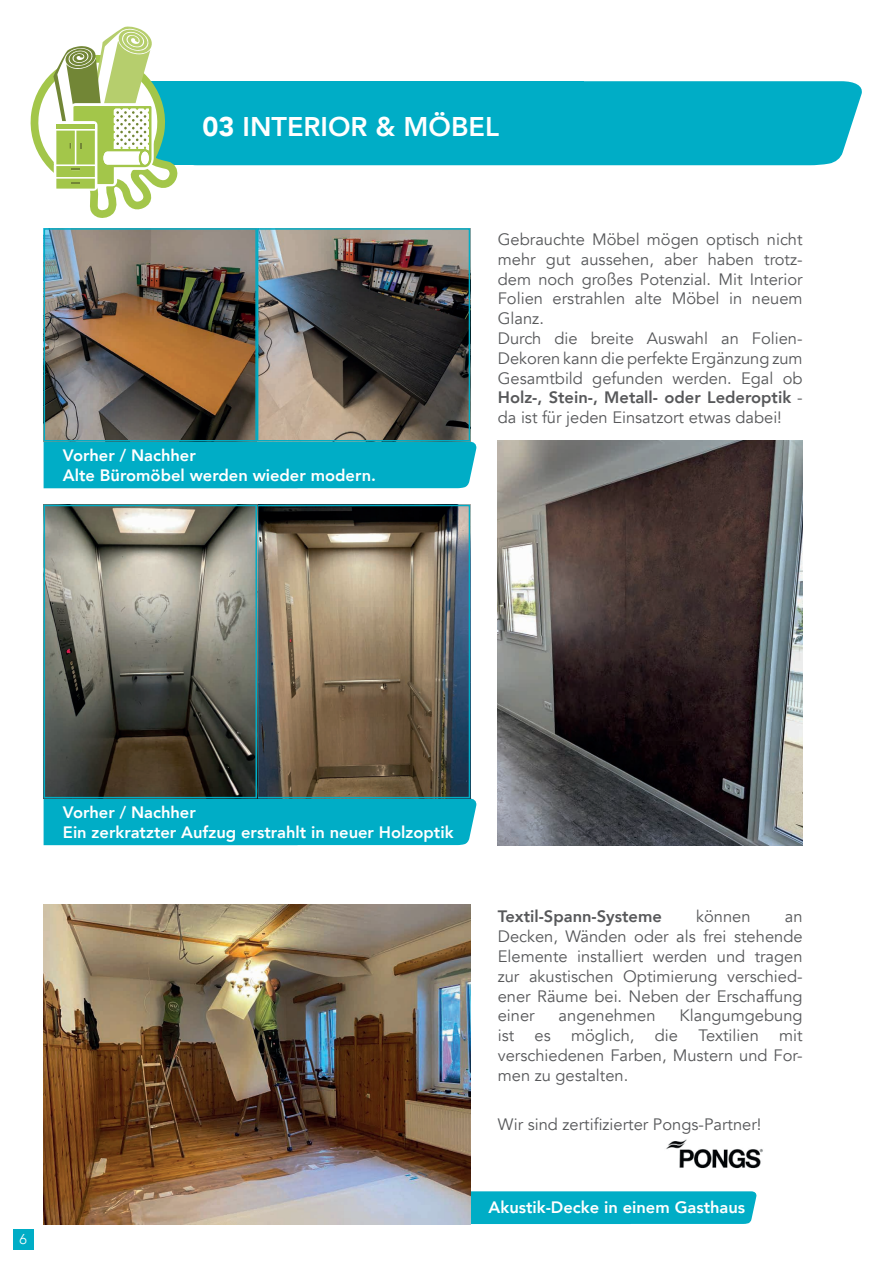
<style>
.page{position:relative;width:893px;height:1263px;background:#fff}
.page>*{position:absolute;margin:0;border:0;box-sizing:border-box;transform-origin:0 0}
.t1{font:800 27px "Avenir";color:#fff}
.t2{font:16.5px/19.8px "Avenir";color:#57585a;text-align:justify}
.t3{font:800 16.5px/19.8px "Avenir";color:#fff}
.t4{font:800 16.5px "Avenir";color:#57585a}
.t5{font:300 14.25px "Avenir";color:#fff}
.s1{font-weight:900}
.s2{font-weight:800}
</style>
<div class="page">
<div style="left:13px;top:1230px;width:20px;height:20px;background:#00adc6"></div>
<div style="left:44px;top:441px;width:433px;height:47px;background:#00adc6"></div>
<div style="left:44px;top:798px;width:433px;height:47px;background:#00adc6"></div>
<div style="left:470px;top:1191px;width:287px;height:33px;background:#00adc6"></div>
<img style="left:44px;top:904px;width:426px;height:320px">
<img style="left:498px;top:440px;width:305px;height:405px">
<img style="left:47px;top:508px;width:420px;height:287px">
<div style="left:257px;top:505px;width:213px;height:293px;border:2px solid #00adc6"></div>
<div style="left:44px;top:505px;width:213px;height:293px;border:2px solid #00adc6"></div>
<img style="left:47px;top:231px;width:420px;height:207px">
<div style="left:257px;top:228px;width:213px;height:213px;border:2px solid #00adc6"></div>
<div style="left:44px;top:228px;width:213px;height:213px;border:2px solid #00adc6"></div>
<img style="left:666px;top:1139px;width:97px;height:30px">
<div style="left:584px;top:81px;width:278px;height:84px;background:#00adc6"></div>
<div style="left:138px;top:81px;width:446px;height:84px;background:#00adc6"></div>
<svg style="left:30px;top:26px;width:148px;height:192px"></svg>
<h1 class="t1" style="left:203px;top:106px;width:298px"><span class="s1">03</span> INTERIOR &amp; MÖBEL</h1>
<p class="t3" style="left:63px;top:445px;width:315px">Vorher / Nachher<br>Alte Büromöbel werden wieder modern.</p>
<p class="t2" style="left:498px;top:230px;width:306px;text-align:left">Gebrauchte Möbel mögen optisch nicht mehr gut aussehen, aber haben trotz&shy;dem noch großes Potenzial. Mit Interior Folien erstrahlen alte Möbel in neuem Glanz.<br>Durch die breite Auswahl an Folien-Dekoren kann die perfekte Ergänzung zum Gesamtbild gefunden werden. Egal ob <span class="s2">Holz-, Stein-, Metall- oder Lederoptik</span> - da ist für jeden Einsatzort etwas dabei!</p>
<p class="t5" style="left:19px;top:1231px;width:9px">6</p>
<p class="t3" style="left:63px;top:802px;width:392px">Vorher / Nachher<br>Ein zerkratzter Aufzug erstrahlt in neuer Holzoptik</p>
<p class="t4" style="left:498px;top:904px;width:166px">Textil-Spann-Systeme</p>
<p class="t2" style="left:696px;top:907px;width:56px">können</p>
<p class="t2" style="left:498px;top:907px;width:306px;text-indent:287px">an Decken, Wänden oder als frei stehende Elemente installiert werden und tragen zur akustischen Optimierung verschied&shy;ener Räume bei. Neben der Erschaffung einer</p>
<p class="t2" style="left:498px;top:1006px;width:306px;text-indent:182px">Klangumgebung ist es möglich, die Textilien mit verschiedenen Farben, Mustern und For&shy;men zu gestalten.</p>
<p class="t2" style="left:498px;top:1114px;width:265px">Wir sind zertifizierter Pongs-Partner!</p>
<p class="t2" style="left:559px;top:1006px;width:98px">angenehmen</p>
<p class="t3" style="left:489px;top:1197px;width:258px">Akustik-Decke in einem Gasthaus</p>
</div>
